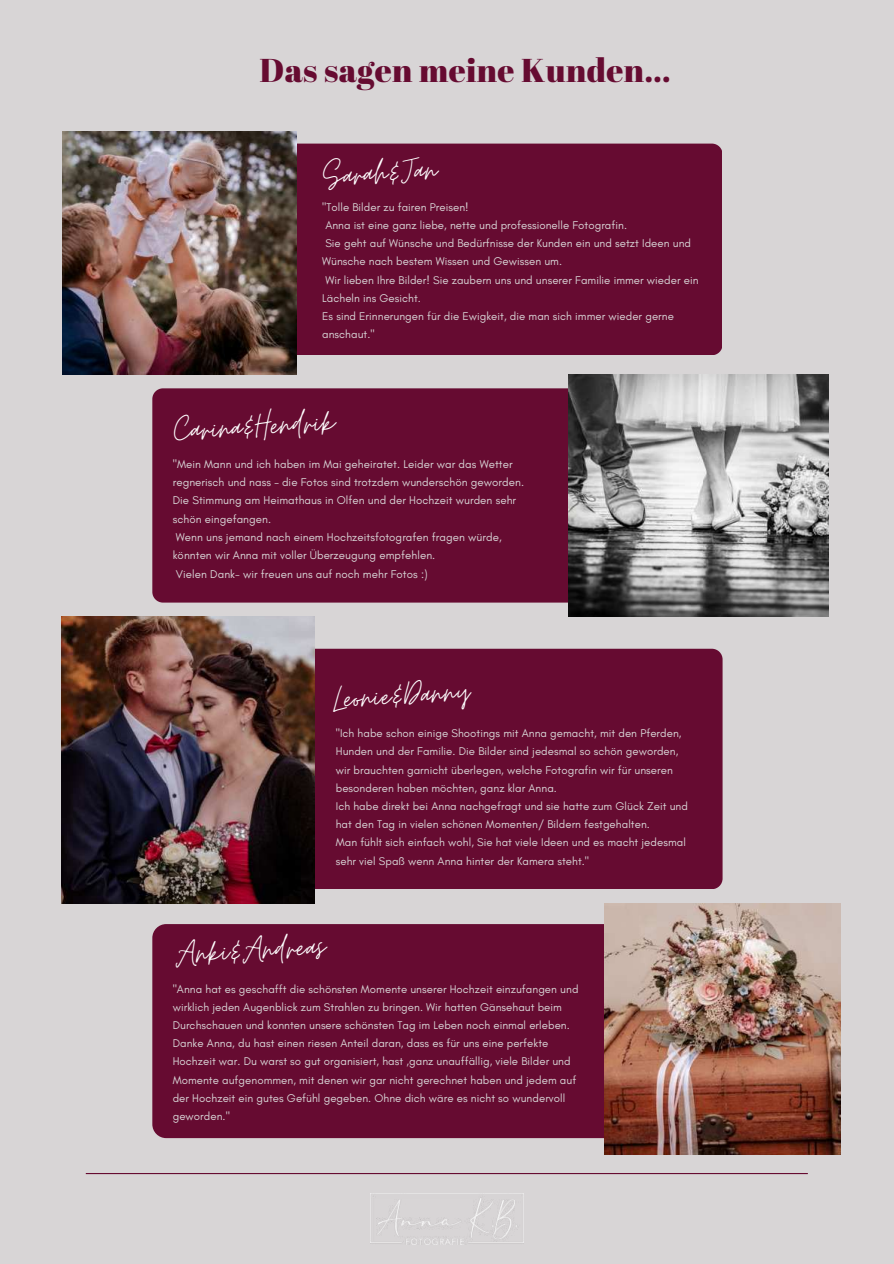
<style>
.page{position:relative;width:894px;height:1264px;background:#fff}
.page>*{position:absolute;margin:0;border:0;box-sizing:border-box;transform-origin:0 0}
.t1{font:39.45px "Moon Time";color:#fff}
.t2{font:39.15px "Moon Time";color:#fff}
.t3{font:33px "Abril Fatface";letter-spacing:.01em;color:#660b31}
.t4{font:11.55px/18.3px "Glacial Indifference";letter-spacing:.005em;color:#d8d5d6}
.t5{font:11.4px/18.1px "Glacial Indifference";letter-spacing:.005em;color:#d8d5d6}
</style>
<div class="page">
<div style="left:0;top:0;width:893px;height:1263px;background:#d8d5d6"></div>
<div style="left:152px;top:144px;width:570px;height:211px;background:#660b31;border-radius:11px"></div>
<img style="left:62px;top:131px;width:234px;height:243px">
<hr style="left:86px;top:1172px;width:721px;height:2px;background:#660b31">
<img style="left:370px;top:1193px;width:153px;height:50px">
<div style="left:152px;top:388px;width:622px;height:214px;background:#660b31;border-radius:11px"></div>
<img style="left:568px;top:374px;width:260px;height:242px">
<div style="left:128px;top:648px;width:594px;height:241px;background:#660b31;border-radius:11px"></div>
<div style="left:152px;top:924px;width:622px;height:214px;background:#660b31;border-radius:14px"></div>
<img style="left:61px;top:616px;width:253px;height:287px">
<img style="left:604px;top:903px;width:235px;height:250px">
<h3 class="t3" style="left:259px;top:47px;width:413px">Das sagen meine Kunden…</h3>
<h2 class="t2" style="left:322px;top:153px;width:115px;rotate:-3deg">Sarah&amp;Jan</h2>
<p class="t5" style="left:322px;top:198px;width:378px">"Tolle Bilder zu fairen Preisen!<br>Anna ist eine ganz liebe, nette und professionelle Fotografin.<br>Sie geht auf Wünsche und Bedürfnisse der Kunden ein und setzt Ideen und Wünsche nach bestem Wissen und Gewissen um.<br>Wir lieben Ihre Bilder! Sie zaubern uns und unserer Familie immer wieder ein Lächeln ins Gesicht.<br>Es sind Erinnerungen für die Ewigkeit, die man sich immer wieder gerne anschaut."</p>
<h1 class="t1" style="left:173px;top:407px;width:163px;rotate:-3deg">Carina&amp;Hendrik</h1>
<p class="t4" style="left:173px;top:455px;width:353px">"Mein Mann und ich haben im Mai geheiratet. Leider war das Wetter regnerisch und nass – die Fotos sind trotzdem wunderschön geworden.<br>Die Stimmung am Heimathaus in Olfen und der Hochzeit wurden sehr schön eingefangen.<br>Wenn uns jemand nach einem Hochzeitsfotografen fragen würde, könnten wir Anna mit voller Überzeugung empfehlen.<br>Vielen Dank- wir freuen uns auf noch mehr Fotos :)</p>
<h1 class="t1" style="left:331px;top:676px;width:139px;rotate:-3deg">Leonie&amp;Danny</h1>
<p class="t5" style="left:335px;top:724px;width:353px">"Ich habe schon einige Shootings mit Anna gemacht, mit den Pferden, Hunden und der Familie. Die Bilder sind jedesmal so schön geworden, wir brauchten garnicht überlegen, welche Fotografin wir für unseren besonderen haben möchten, ganz klar Anna.<br>Ich habe direkt bei Anna nachgefragt und sie hatte zum Glück Zeit und hat den Tag in vielen schönen Momenten/ Bildern festgehalten.<br>Man fühlt sich einfach wohl, Sie hat viele Ideen und es macht jedesmal sehr viel Spaß wenn Anna hinter der Kamera steht."</p>
<h1 class="t1" style="left:174px;top:931px;width:152px;rotate:-3deg">Anki&amp;Andreas</h1>
<p class="t5" style="left:173px;top:979px;width:407px">"Anna hat es geschafft die schönsten Momente unserer Hochzeit einzufangen und wirklich jeden Augenblick zum Strahlen zu bringen. Wir hatten Gänsehaut beim Durchschauen und konnten unsere schönsten Tag im Leben noch einmal erleben.<br>Danke Anna, du hast einen riesen Anteil daran, dass es für uns eine perfekte Hochzeit war. Du warst so gut organisiert, hast ,ganz unauffällig, viele Bilder und Momente aufgenommen, mit denen wir gar nicht gerechnet haben und jedem auf der Hochzeit ein gutes Gefühl gegeben. Ohne dich wäre es nicht so wundervoll geworden."</p>
</div>
